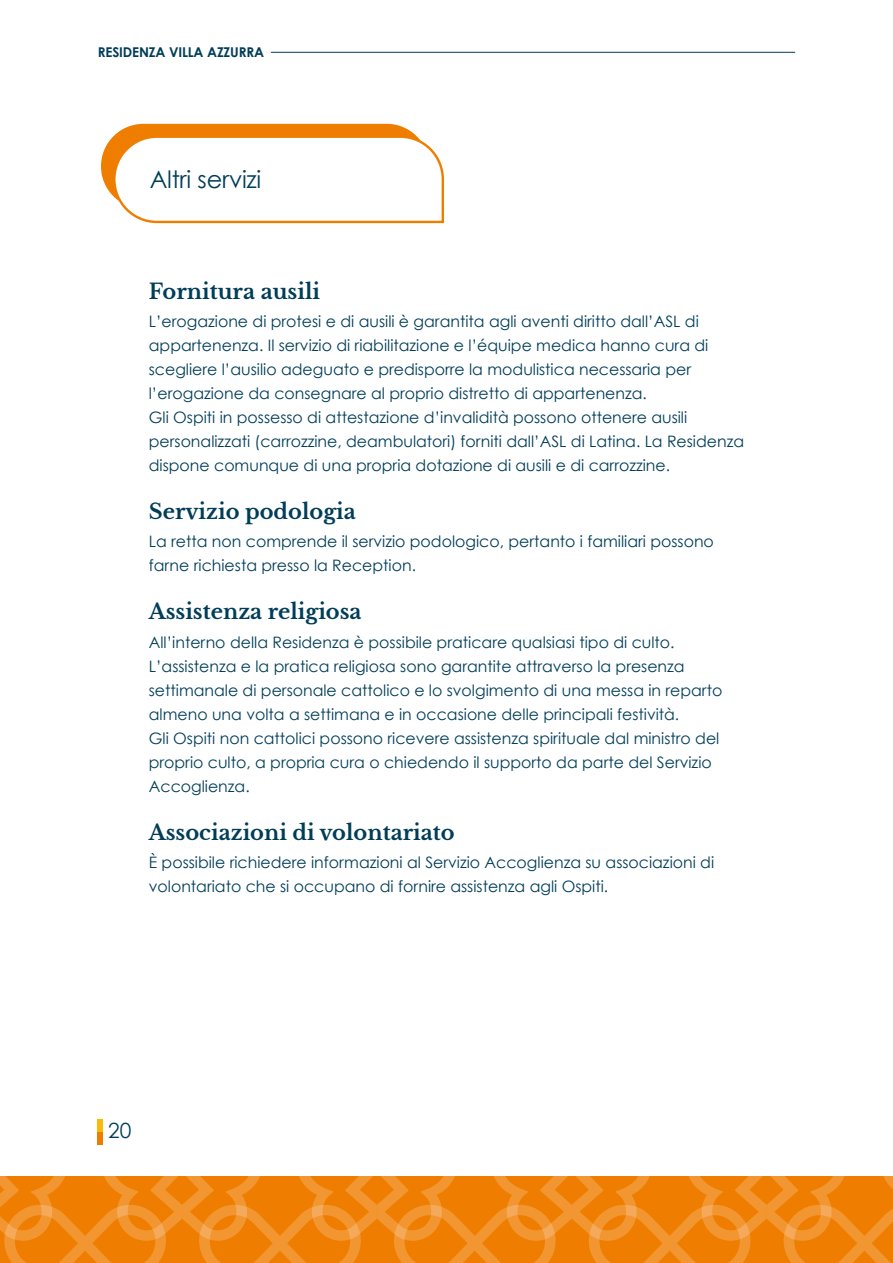
<style>
.page{position:relative;width:893px;height:1263px;background:#fff}
.page>*{position:absolute;margin:0;border:0;box-sizing:border-box;transform-origin:0 0}
.t1{font:24px "Century Gothic";letter-spacing:-.01em;color:#003d58}
.t2{font:700 21px "Libre Baskerville";color:#003d58}
.t3{font:21px "Century Gothic";color:#003d58}
.t4{font:15.75px/24px "Century Gothic";color:#003d58}
.t5{font:700 13.5px "Century Gothic";letter-spacing:-.01em;color:#003d58}
</style>
<div class="page">
<svg style="left:0;top:1176px;width:893px;height:87px;background:#f08613"></svg>
<hr style="left:271px;top:52px;width:524px;height:1px;background:#003d58">
<div style="left:98px;top:1132px;width:5px;height:12px;background:#ef7d00"></div>
<div style="left:98px;top:1119px;width:5px;height:13px;background:#fbb908"></div>
<svg style="left:101px;top:124px;width:343px;height:100px"></svg>
<p class="t5" style="left:98px;top:44px;width:168px">RESIDENZA VILLA AZZURRA</p>
<h1 class="t1" style="left:150px;top:165px;width:113px">Altri servizi</h1>
<h2 class="t2" style="left:149px;top:279px;width:173px">Fornitura ausili</h2>
<p class="t4" style="left:149px;top:309px;width:597px">L’erogazione di protesi e di ausili è garantita agli aventi diritto dall’ASL di appartenenza. Il servizio di riabilitazione e l’équipe medica hanno cura di scegliere l’ausilio adeguato e predisporre la modulistica necessaria per l’erogazione da consegnare al proprio distretto di appartenenza.<br>Gli Ospiti in possesso di attestazione d’invalidità possono ottenere ausili personalizzati (carrozzine, deambulatori) forniti dall’ASL di Latina. La Residenza dispone comunque di una propria dotazione di ausili e di carrozzine.</p>
<h2 class="t2" style="left:149px;top:499px;width:208px">Servizio podologia</h2>
<p class="t4" style="left:149px;top:529px;width:567px">La retta non comprende il servizio podologico, pertanto i familiari possono farne richiesta presso la Reception.</p>
<h2 class="t2" style="left:149px;top:599px;width:214px">Assistenza religiosa</h2>
<p class="t4" style="left:149px;top:630px;width:575px">All’interno della Residenza è possibile praticare qualsiasi tipo di culto.<br>L’assistenza e la pratica religiosa sono garantite attraverso la presenza settimanale di personale cattolico e lo svolgimento di una messa in reparto almeno una volta a settimana e in occasione delle principali festività.<br>Gli Ospiti non cattolici possono ricevere assistenza spirituale dal ministro del proprio culto, a propria cura o chiedendo il supporto da parte del Servizio Accoglienza.</p>
<h2 class="t2" style="left:149px;top:819px;width:307px">Associazioni di volontariato</h2>
<p class="t4" style="left:149px;top:850px;width:567px">È possibile richiedere informazioni al Servizio Accoglienza su associazioni di volontariato che si occupano di fornire assistenza agli Ospiti.</p>
<h2 class="t3" style="left:108px;top:1118px;width:25px">20</h2>
</div>
